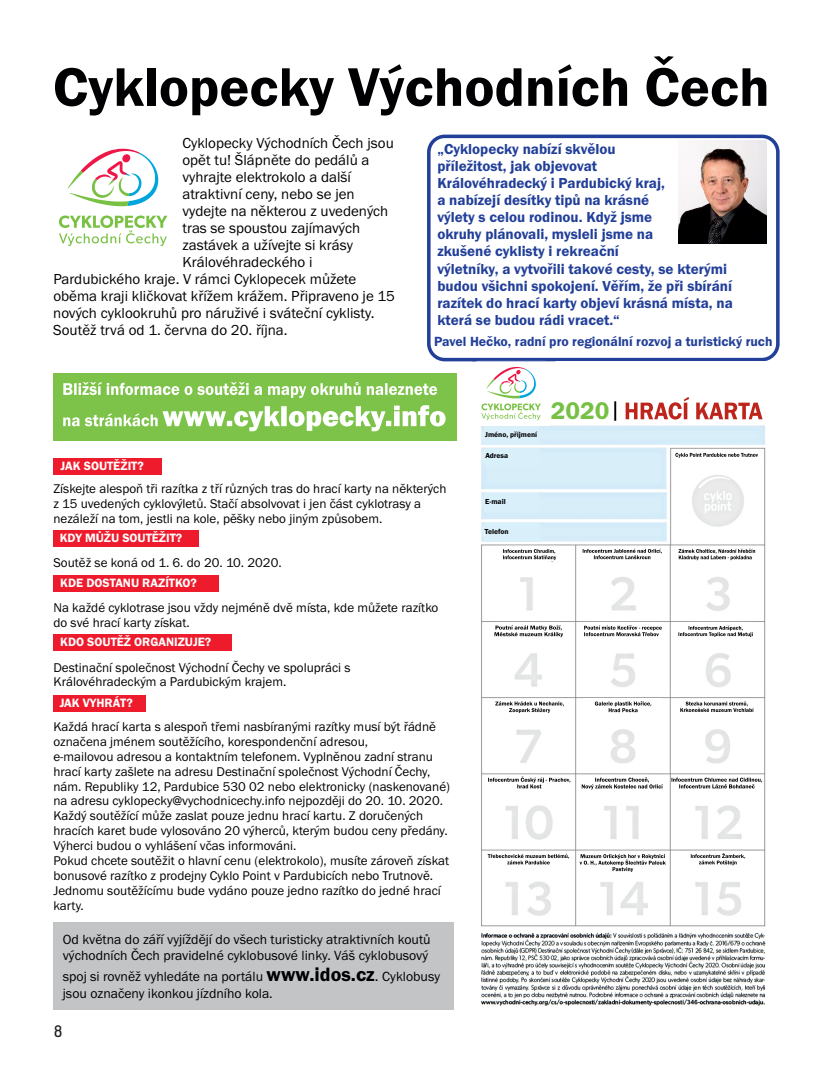
<style>
.page{position:relative;width:833px;height:1081px;background:#fff}
.page>*{position:absolute;margin:0;border:0;box-sizing:border-box;transform-origin:0 0}
.t1{font:600 56.25px "Franklin Gothic";color:#000002}
.t2{font:600 25px "Franklin Gothic";color:#76c043}
.t3{font:15px "Franklin Gothic";color:#000002}
.t4{font:600 15px/17px "Franklin Gothic";color:#223f99}
.t5{font:15px "Kelson Sans";color:#231f20}
.t6{font:13.75px/15.6px "Franklin Gothic";color:#000002}
.t7{font:600 13.75px "Franklin Gothic";color:#223f99}
.t8{font:13.12px/14.9px "Franklin Gothic";color:#000002}
.t9{font:600 12.5px "Franklin Gothic";color:#fff}
.t10{font:600 7.5px "Franklin Gothic";color:#000002}
.s1{font-weight:600;font-size:20px}
.s2{font-size:15px}
</style>
<div class="page">
<div style="left:53px;top:457px;width:109px;height:17px;background:#ee1b2c"></div>
<div style="left:53px;top:530px;width:146px;height:17px;background:#ee1b2c"></div>
<div style="left:53px;top:575px;width:166px;height:16px;background:#ee1b2c"></div>
<div style="left:53px;top:633px;width:179px;height:17px;background:#ee1b2c"></div>
<div style="left:53px;top:695px;width:93px;height:17px;background:#ee1b2c"></div>
<div style="left:53px;top:922px;width:400px;height:87px;background:#c3c4c5"></div>
<div style="left:427px;top:135px;width:352px;height:226px;border:4px solid #223f99;border-radius:16px"></div>
<img style="left:678px;top:141px;width:88px;height:103px">
<div style="left:53px;top:374px;width:404px;height:67px;background:#7dc34a"></div>
<svg style="left:63px;top:382px;width:382px;height:49px"></svg>
<svg style="left:68px;top:149px;width:90px;height:57px"></svg>
<svg style="left:59px;top:215px;width:108px;height:31px"></svg>
<img style="left:476px;top:361px;width:290px;height:645px">
<div style="left:550px;top:400px;width:58px;height:21px;background:#fff"></div>
<div style="left:477px;top:361px;width:72px;height:64px;background:#fff"></div>
<div style="left:479px;top:361px;width:66px;height:62px;border:1px solid #fff"></div>
<svg style="left:481px;top:367px;width:60px;height:53px"></svg>
<div style="left:623px;top:398px;width:143px;height:24px;background:linear-gradient(to right,#fff,#fff)"></div>
<svg style="left:625px;top:397px;width:137px;height:22px"></svg>
<div style="left:484px;top:426px;width:54px;height:18px;background:#d9effa"></div>
<div style="left:485px;top:448px;width:54px;height:19px;background:#d9effa"></div>
<div style="left:484px;top:493px;width:55px;height:19px;background:#d9effa"></div>
<div style="left:488px;top:700px;width:78px;height:18px;background:#fff"></div>
<div style="left:485px;top:523px;width:54px;height:18px;background:#d9effa"></div>
<div style="left:583px;top:698px;width:78px;height:18px;background:#fff"></div>
<div style="left:676px;top:622px;width:79px;height:18px;background:#fff"></div>
<div style="left:486px;top:776px;width:84px;height:18px;background:#fff"></div>
<div style="left:583px;top:622px;width:79px;height:18px;background:#fff"></div>
<div style="left:673px;top:452px;width:87px;height:8px;background:#fff"></div>
<div style="left:490px;top:623px;width:79px;height:18px;background:#fff"></div>
<div style="left:678px;top:699px;width:78px;height:18px;background:#fff"></div>
<div style="left:497px;top:547px;width:60px;height:14px;background:#fff"></div>
<div style="left:584px;top:547px;width:79px;height:18px;background:#fff"></div>
<div style="left:677px;top:547px;width:79px;height:18px;background:#fff"></div>
<svg style="left:582px;top:548px;width:79px;height:11px"></svg>
<svg style="left:678px;top:549px;width:77px;height:11px"></svg>
<div style="left:580px;top:775px;width:83px;height:18px;background:#fff"></div>
<svg style="left:494px;top:625px;width:69px;height:12px"></svg>
<div style="left:578px;top:852px;width:89px;height:23px;background:#fff"></div>
<div style="left:673px;top:775px;width:90px;height:18px;background:linear-gradient(to right,#fff,#fff)"></div>
<div style="left:671px;top:851px;width:90px;height:18px;background:#fff"></div>
<div style="left:487px;top:851px;width:83px;height:19px;background:#fff"></div>
<svg style="left:584px;top:625px;width:78px;height:11px"></svg>
<svg style="left:678px;top:626px;width:75px;height:11px"></svg>
<svg style="left:495px;top:701px;width:69px;height:12px"></svg>
<svg style="left:680px;top:701px;width:73px;height:11px"></svg>
<svg style="left:595px;top:701px;width:56px;height:11px"></svg>
<svg style="left:488px;top:776px;width:82px;height:12px"></svg>
<svg style="left:581px;top:777px;width:82px;height:12px"></svg>
<svg style="left:671px;top:777px;width:91px;height:11px"></svg>
<svg style="left:503px;top:549px;width:53px;height:11px"></svg>
<svg style="left:488px;top:854px;width:81px;height:10px"></svg>
<svg style="left:579px;top:854px;width:87px;height:18px"></svg>
<svg style="left:691px;top:853px;width:54px;height:12px"></svg>
<svg style="left:675px;top:453px;width:83px;height:5px"></svg>
<hr style="left:472px;top:360px;width:83px;height:1px;background:#223f99">
<h1 class="t1" style="left:53px;top:52px;width:718px">Cyklopecky Východních Čech</h1>
<p class="t3" style="left:182px;top:133px;width:213px">Cyklopecky Východních Čech jsou</p>
<p class="t3" style="left:182px;top:150px;width:189px">opět tu! Šlápněte do pedálů a</p>
<p class="t3" style="left:182px;top:167px;width:170px">vyhrajte elektrokolo a další</p>
<p class="t3" style="left:182px;top:184px;width:174px">atraktivní ceny, nebo se jen</p>
<p class="t3" style="left:182px;top:201px;width:207px">vydejte na některou z uvedených</p>
<p class="t3" style="left:182px;top:218px;width:179px">tras se spoustou zajímavých</p>
<p class="t3" style="left:182px;top:235px;width:172px">zastávek a užívejte si krásy</p>
<p class="t3" style="left:182px;top:252px;width:132px">Královéhradeckého i</p>
<p class="t3" style="left:53px;top:269px;width:304px">Pardubického kraje. V rámci Cyklopecek můžete</p>
<p class="t3" style="left:53px;top:286px;width:343px">oběma kraji kličkovat křížem krážem. Připraveno je 15</p>
<p class="t3" style="left:53px;top:303px;width:323px">nových cyklookruhů pro náruživé i sváteční cyklisty.</p>
<p class="t3" style="left:53px;top:320px;width:236px">Soutěž trvá od 1. června do 20. října.</p>
<p class="t4" style="left:437px;top:141px;width:297px">„Cyklopecky nabízí skvělou<br>příležitost, jak objevovat<br>Královéhradecký i Pardubický kraj,<br>a nabízejí desítky tipů na krásné<br>výlety s celou rodinou. Když jsme<br>okruhy plánovali, mysleli jsme na<br>zkušené cyklisty i rekreační<br>výletníky, a vytvořili takové cesty, se kterými budou všichni spokojení. Věřím, že při sbírání razítek do hrací karty objeví krásná místa, na která se budou rádi vracet.“</p>
<p class="t7" style="left:434px;top:333px;width:340px">Pavel Hečko, radní pro regionální rozvoj a turistický ruch</p>
<p class="t9" style="left:61px;top:458px;width:85px">JAK SOUTĚŽIT?</p>
<p class="t8" style="left:53px;top:481px;width:394px">Získejte alespoň tři razítka z tří různých tras do hrací karty na některých z 15 uvedených cyklovýletů. Stačí absolvovat i jen část cyklotrasy a nezáleží na tom, jestli na kole, pěšky nebo jiným způsobem.</p>
<p class="t8" style="left:53px;top:556px;width:230px">Soutěž se koná od 1. 6. do 20. 10. 2020.</p>
<p class="t8" style="left:53px;top:600px;width:386px">Na každé cyklotrase jsou vždy nejméně dvě místa, kde můžete razítko do své hrací karty získat.</p>
<p class="t8" style="left:53px;top:660px;width:299px">Destinační společnost Východní Čechy ve spolupráci s<br>Královéhradeckým a Pardubickým krajem.</p>
<p class="t8" style="left:53px;top:719px;width:398px">Každá hrací karta s alespoň třemi nasbíranými razítky musí být řádně označena jménem soutěžícího, korespondenční adresou,<br>e-mailovou adresou a kontaktním telefonem. Vyplněnou zadní stranu hrací karty zašlete na adresu Destinační společnost Východní Čechy, nám. Republiky 12, Pardubice 530 02 nebo elektronicky (naskenované) na adresu cyklopecky@vychodnicechy.info nejpozději do 20. 10. 2020.<br>Každý soutěžící může zaslat pouze jednu hrací kartu. Z doručených hracích karet bude vylosováno 20 výherců, kterým budou ceny předány.<br>Výherci budou o vyhlášení včas informováni.<br>Pokud chcete soutěžit o hlavní cenu (elektrokolo), musíte zároveň získat bonusové razítko z prodejny Cyklo Point v Pardubicích nebo Trutnově.<br>Jednomu soutěžícímu bude vydáno pouze jedno razítko do jedné hrací karty.</p>
<p class="t9" style="left:60px;top:530px;width:124px">KDY MŮŽU SOUTĚŽIT?</p>
<p class="t9" style="left:60px;top:575px;width:138px">KDE DOSTANU RAZÍTKO?</p>
<p class="t9" style="left:60px;top:634px;width:153px">KDO SOUTĚŽ ORGANIZUJE?</p>
<p class="t9" style="left:60px;top:695px;width:75px">JAK VYHRÁT?</p>
<p class="t6" style="left:63px;top:932px;width:369px">Od května do září vyjíždějí do všech turisticky atraktivních koutů východních Čech pravidelné cyklobusové linky. Váš cyklobusový</p>
<p class="t6" style="left:63px;top:968px;width:379px;line-height:17px">spoj si rovněž vyhledáte na portálu <span class="s1">www.idos.cz</span><span class="s2">.</span> Cyklobusy jsou označeny ikonkou jízdního kola.</p>
<p class="t5" style="left:54px;top:1022px;width:10px">8</p>
<p class="t10" style="left:485px;top:430px;width:53px">Jméno, příjmení</p>
<p class="t10" style="left:485px;top:451px;width:24px">Adresa</p>
<h2 class="t2" style="left:551px;top:395px;width:60px">2020</h2>
<p class="t10" style="left:485px;top:497px;width:22px">E-mail</p>
<p class="t10" style="left:485px;top:527px;width:25px">Telefon</p>
</div>
